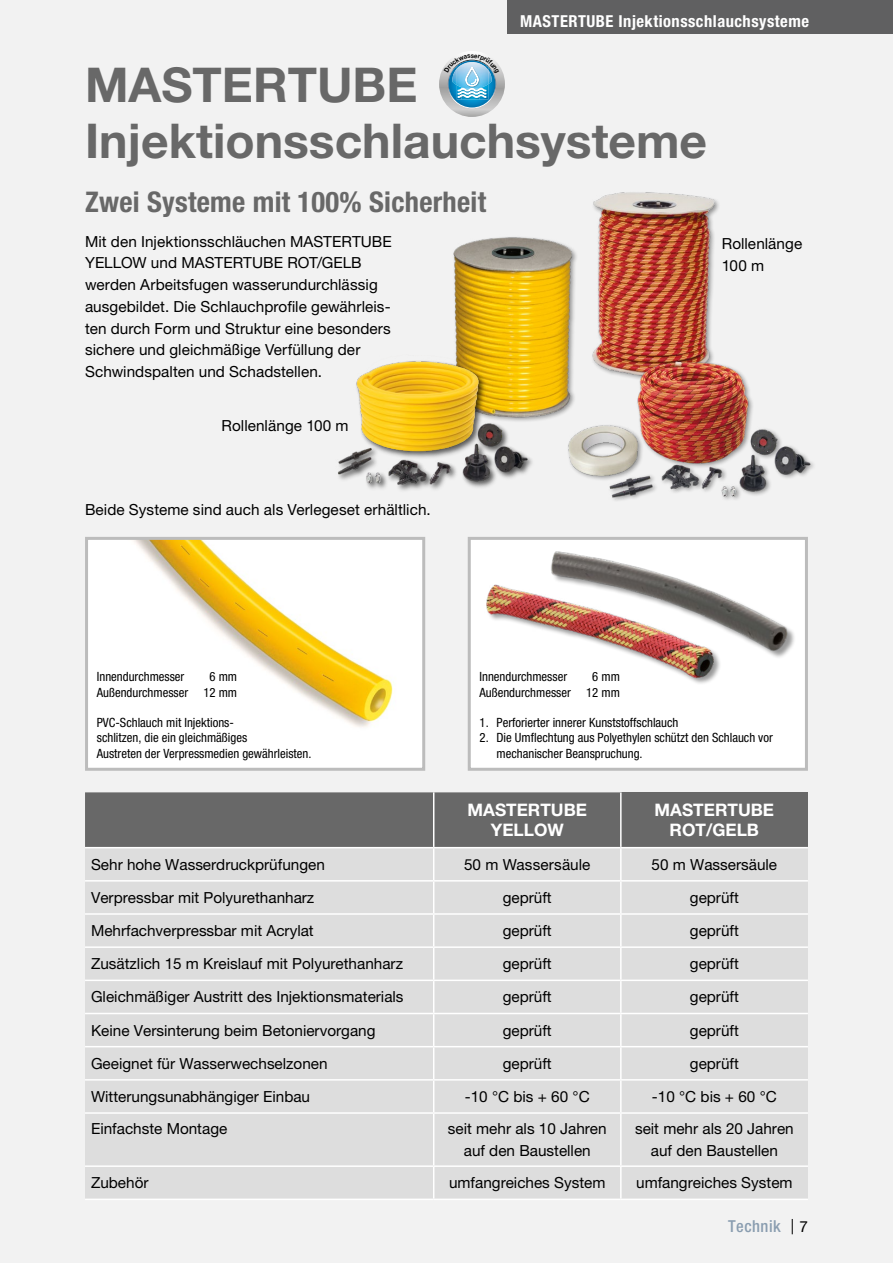
<style>
.page{position:relative;width:893px;height:1263px;background:#f2f2f2}
.page>*{position:absolute;margin:0;border:0;box-sizing:border-box;transform-origin:0 0}
.t1{font:700 48px/55.5px "Helvetica Neue LT Pro";color:#686868}
.t2{font:700 condensed 28.5px "Helvetica Neue LT Pro";letter-spacing:.01em;color:#686868}
.t3{font:700 17.25px/20.2px "Helvetica Neue LT Pro";color:#fff;text-align:center}
.t4{font:700 condensed 16.5px "Helvetica Neue LT Pro";letter-spacing:.03em;color:#fff}
.t5{font:500 condensed 16.5px "Helvetica Neue LT Pro";letter-spacing:.03em;color:#8a9db0}
.t6{font:15.3px/21.8px "Helvetica Neue LT Pro";color:#000;text-align:center}
.t7{font:condensed 12.75px/15.3px "Helvetica Neue LT Pro";color:#000;text-align:right}
.s1{font-weight:400;font-stretch:normal;font-size:15.3px;color:#000}
</style>
<div class="page">
<div style="left:85px;top:792px;width:535px;height:55px;background:#686868"></div>
<div style="left:621px;top:792px;width:187px;height:56px;background:#686868"></div>
<div style="left:85px;top:849px;width:723px;height:349px;background:#ddd"></div>
<hr style="left:433px;top:792px;width:1px;height:55px;background:#fff">
<hr style="left:620px;top:792px;width:2px;height:55px;background:#fff">
<hr style="left:433px;top:848px;width:1px;height:32px;background:#fff">
<hr style="left:620px;top:848px;width:2px;height:32px;background:#fff">
<hr style="left:433px;top:881px;width:1px;height:32px;background:#fff">
<hr style="left:620px;top:881px;width:2px;height:32px;background:#fff">
<hr style="left:433px;top:915px;width:1px;height:31px;background:#fff">
<hr style="left:620px;top:915px;width:2px;height:31px;background:#fff">
<hr style="left:433px;top:948px;width:1px;height:31px;background:#fff">
<hr style="left:620px;top:948px;width:2px;height:31px;background:#fff">
<hr style="left:433px;top:981px;width:1px;height:32px;background:#fff">
<hr style="left:620px;top:981px;width:2px;height:32px;background:#fff">
<hr style="left:433px;top:1014px;width:1px;height:32px;background:#fff">
<hr style="left:620px;top:1014px;width:2px;height:32px;background:#fff">
<hr style="left:433px;top:1047px;width:1px;height:32px;background:#fff">
<hr style="left:620px;top:1047px;width:2px;height:32px;background:#fff">
<hr style="left:433px;top:1080px;width:1px;height:32px;background:#fff">
<hr style="left:620px;top:1080px;width:2px;height:32px;background:#fff">
<hr style="left:433px;top:1114px;width:1px;height:51px;background:#fff">
<hr style="left:620px;top:1114px;width:2px;height:51px;background:#fff">
<hr style="left:433px;top:1167px;width:1px;height:31px;background:#fff">
<hr style="left:620px;top:1167px;width:2px;height:31px;background:#fff">
<hr style="left:85px;top:847px;width:349px;height:1px;background:#fff">
<hr style="left:434px;top:847px;width:187px;height:1px;background:#fff">
<hr style="left:621px;top:847px;width:187px;height:1px;background:#fff">
<hr style="left:85px;top:880px;width:349px;height:1px;background:#fff">
<hr style="left:434px;top:880px;width:187px;height:1px;background:#fff">
<hr style="left:621px;top:880px;width:187px;height:1px;background:#fff">
<hr style="left:85px;top:913px;width:349px;height:2px;background:#fff">
<hr style="left:434px;top:913px;width:187px;height:2px;background:#fff">
<hr style="left:621px;top:913px;width:187px;height:2px;background:#fff">
<hr style="left:85px;top:946px;width:349px;height:2px;background:#fff">
<hr style="left:434px;top:946px;width:187px;height:2px;background:#fff">
<hr style="left:621px;top:946px;width:187px;height:2px;background:#fff">
<hr style="left:85px;top:979px;width:349px;height:2px;background:#fff">
<hr style="left:434px;top:979px;width:187px;height:2px;background:#fff">
<hr style="left:621px;top:979px;width:187px;height:2px;background:#fff">
<hr style="left:85px;top:1013px;width:349px;height:1px;background:#fff">
<hr style="left:434px;top:1013px;width:187px;height:1px;background:#fff">
<hr style="left:621px;top:1013px;width:187px;height:1px;background:#fff">
<hr style="left:85px;top:1046px;width:349px;height:1px;background:#fff">
<hr style="left:434px;top:1046px;width:187px;height:1px;background:#fff">
<hr style="left:621px;top:1046px;width:187px;height:1px;background:#fff">
<hr style="left:85px;top:1079px;width:349px;height:1px;background:#fff">
<hr style="left:434px;top:1079px;width:187px;height:1px;background:#fff">
<hr style="left:621px;top:1079px;width:187px;height:1px;background:#fff">
<hr style="left:85px;top:1112px;width:349px;height:2px;background:#fff">
<hr style="left:434px;top:1112px;width:187px;height:2px;background:#fff">
<hr style="left:621px;top:1112px;width:187px;height:2px;background:#fff">
<hr style="left:85px;top:1165px;width:349px;height:2px;background:#fff">
<hr style="left:434px;top:1165px;width:187px;height:2px;background:#fff">
<hr style="left:621px;top:1165px;width:187px;height:2px;background:#fff">
<hr style="left:85px;top:1198px;width:349px;height:2px;background:#fff">
<hr style="left:434px;top:1198px;width:187px;height:2px;background:#fff">
<hr style="left:621px;top:1198px;width:187px;height:2px;background:#fff">
<div style="left:508px;top:0;width:385px;height:34px;background:#606061"></div>
<div style="left:468px;top:537px;width:340px;height:234px;background:#fff;border:3px solid #bcbcbc"></div>
<div style="left:87px;top:538px;width:337px;height:231px;background:#fff"></div>
<img style="left:134px;top:541px;width:259px;height:186px">
<div style="left:85px;top:537px;width:340px;height:234px;border:3px solid #bcbcbc"></div>
<img style="left:471px;top:567px;width:249px;height:128px">
<img style="left:541px;top:539px;width:258px;height:124px">
<img style="left:593px;top:192px;width:126px;height:158px">
<img style="left:453px;top:237px;width:124px;height:183px">
<img style="left:338px;top:344px;width:201px;height:147px">
<img style="left:558px;top:350px;width:256px;height:151px">
<svg style="left:439px;top:51px;width:66px;height:66px"></svg>
<p class="t4" style="left:520px;top:11px;width:290px">MASTERTUBE Injektionsschlauchsysteme</p>
<h1 class="t1" style="left:85px;top:56px;width:624px">MASTERTUBE<br>Injektionsschlauchsysteme</h1>
<h2 class="t2" style="left:85px;top:185px;width:403px">Zwei Systeme mit 100% Sicherheit</h2>
<p class="t6" style="left:85px;top:230px;width:308px;text-align:left">Mit den Injektionsschläuchen MASTERTUBE YELLOW und MASTERTUBE ROT/GELB werden Arbeitsfugen wasserundurchlässig ausgebildet. Die Schlauchprofile gewährleis&shy;ten durch Form und Struktur eine besonders sichere und gleichmäßige Verfüllung der Schwindspalten und Schadstellen.</p>
<p class="t6" style="left:222px;top:414px;width:129px">Rollenlänge 100 m</p>
<p class="t6" style="left:722px;top:233px;width:82px;text-align:left">Rollenlänge<br>100 m</p>
<p class="t6" style="left:85px;top:498px;width:347px">Beide Systeme sind auch als Verlegeset erhältlich.</p>
<p class="t7" style="left:97px;top:669px;width:89px">Innendurchmesser</p>
<p class="t7" style="left:97px;top:669px;width:142px">6 mm<br>Außendurchmesser 12 mm</p>
<p class="t7" style="left:97px;top:715px;width:216px;text-align:left">PVC-Schlauch mit Injektions-<br>schlitzen, die ein gleichmäßiges<br>Austreten der Verpressmedien gewährleisten.</p>
<p class="t7" style="left:480px;top:669px;width:89px">Innendurchmesser</p>
<p class="t7" style="left:480px;top:669px;width:142px">6 mm<br>Außendurchmesser 12 mm</p>
<p class="t7" style="left:480px;top:715px;width:200px">1. Perforierter innerer Kunststoffschlauch</p>
<p class="t7" style="left:497px;top:730px;width:278px;text-align:left;text-indent:-17px">2. Die Umflechtung aus Polyethylen schützt den Schlauch vor mechanischer Beanspruchung.</p>
<p class="t3" style="left:468px;top:799px;width:121px">MASTERTUBE<br>YELLOW</p>
<p class="t3" style="left:655px;top:799px;width:121px">MASTERTUBE<br>ROT/GELB</p>
<p class="t6" style="left:91px;top:853px;width:235px">Sehr hohe Wasserdruckprüfungen</p>
<p class="t6" style="left:464px;top:853px;width:128px">50 m Wassersäule</p>
<p class="t6" style="left:652px;top:853px;width:127px">50 m Wassersäule</p>
<p class="t6" style="left:91px;top:886px;width:225px">Verpressbar mit Polyurethanharz</p>
<p class="t6" style="left:503px;top:886px;width:51px">geprüft</p>
<p class="t6" style="left:690px;top:886px;width:51px">geprüft</p>
<p class="t6" style="left:91px;top:919px;width:224px">Mehrfachverpressbar mit Acrylat</p>
<p class="t6" style="left:503px;top:919px;width:51px">geprüft</p>
<p class="t6" style="left:690px;top:919px;width:51px">geprüft</p>
<p class="t6" style="left:91px;top:953px;width:313px">Zusätzlich 15 m Kreislauf mit Polyurethanharz</p>
<p class="t6" style="left:503px;top:953px;width:51px">geprüft</p>
<p class="t6" style="left:690px;top:953px;width:51px">geprüft</p>
<p class="t6" style="left:91px;top:986px;width:314px">Gleichmäßiger Austritt des Injektionsmaterials</p>
<p class="t6" style="left:503px;top:986px;width:51px">geprüft</p>
<p class="t6" style="left:690px;top:986px;width:51px">geprüft</p>
<p class="t6" style="left:91px;top:1019px;width:286px">Keine Versinterung beim Betoniervorgang</p>
<p class="t6" style="left:503px;top:1019px;width:51px">geprüft</p>
<p class="t6" style="left:690px;top:1019px;width:51px">geprüft</p>
<p class="t6" style="left:91px;top:1052px;width:238px">Geeignet für Wasserwechselzonen</p>
<p class="t6" style="left:503px;top:1052px;width:51px">geprüft</p>
<p class="t6" style="left:690px;top:1052px;width:51px">geprüft</p>
<p class="t6" style="left:91px;top:1085px;width:221px">Witterungsunabhängiger Einbau</p>
<p class="t6" style="left:465px;top:1085px;width:126px">-10 °C bis + 60 °C</p>
<p class="t6" style="left:652px;top:1085px;width:126px">-10 °C bis + 60 °C</p>
<p class="t6" style="left:91px;top:1118px;width:138px">Einfachste Montage</p>
<p class="t6" style="left:448px;top:1118px;width:160px;line-height:21.3px">seit mehr als 10 Jahren auf den Baustellen</p>
<p class="t6" style="left:635px;top:1118px;width:160px;line-height:21.3px">seit mehr als 20 Jahren auf den Baustellen</p>
<p class="t6" style="left:91px;top:1172px;width:59px">Zubehör</p>
<p class="t6" style="left:449px;top:1172px;width:158px">umfangreiches System</p>
<p class="t6" style="left:636px;top:1172px;width:158px">umfangreiches System</p>
<p class="t5" style="left:728px;top:1216px;width:81px">Technik <span class="s1">| 7</span></p>
</div>
